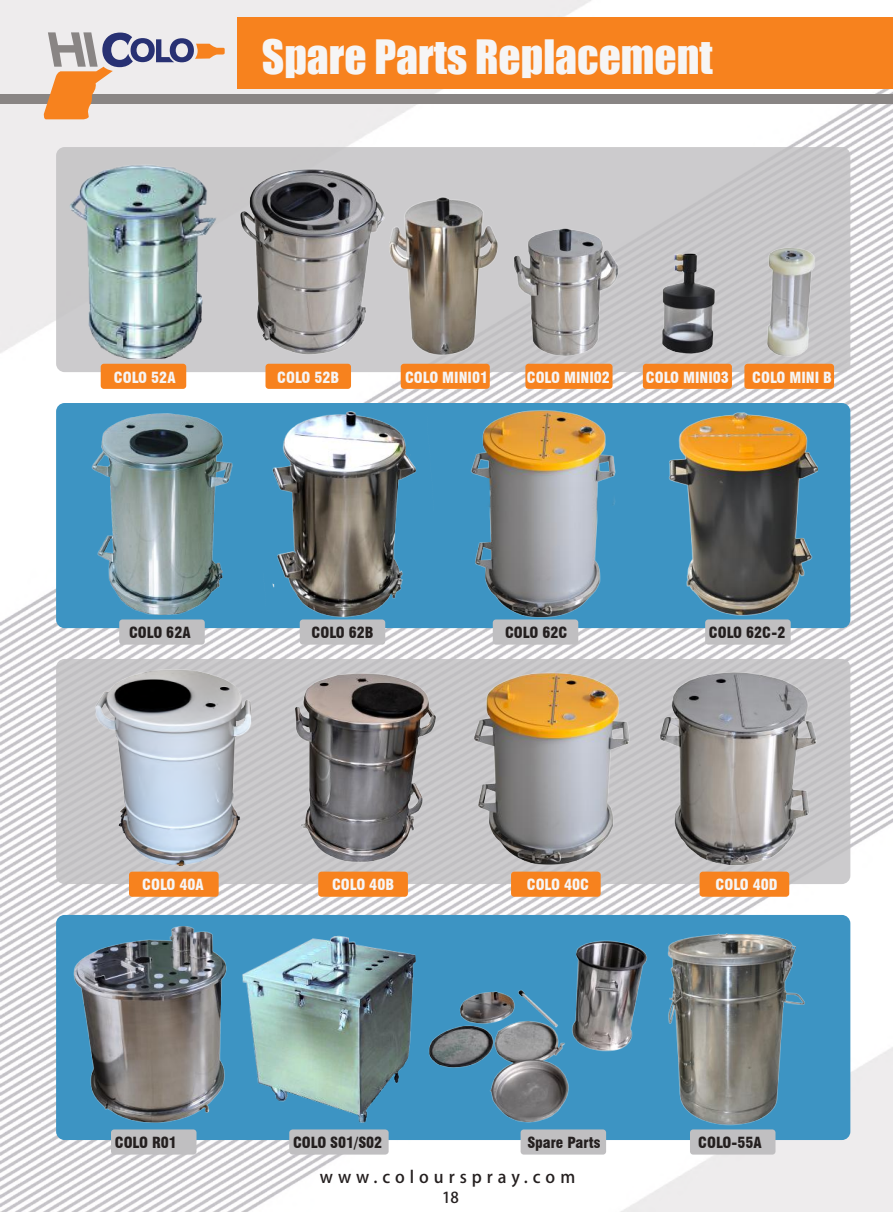
<style>
.page{position:relative;width:893px;height:1212px;background:#fff}
.page>*{position:absolute;margin:0;border:0;box-sizing:border-box;transform-origin:0 0}
.t1{font:43.5px "Impact";color:#f6f5f5}
.t2{font:16.5px "Helvetica Neue G Bpc EUC H";letter-spacing:.3em;color:#241f1f}
.t3{font:900 condensed 15px "Swiss 721 BT";color:#f6f5f5}
.t4{font:900 condensed 15px "Swiss 721 BT";color:#241f1f}
.t5{font:15px "Helvetica Neue G Bpc EUC H";color:#241f1f}
</style>
<div class="page">
<img style="left:0;top:0;width:893px;height:1212px">
<div style="left:0;top:95px;width:893px;height:9px;background:#898584"></div>
<div style="left:237px;top:17px;width:656px;height:72px;background:#f7821e"></div>
<svg style="left:43px;top:32px;width:182px;height:87px;background:#cdbab1"></svg>
<div style="left:56px;top:147px;width:794px;height:225px;background:#cccbcd;border-radius:9px"></div>
<div style="left:56px;top:403px;width:794px;height:225px;background:#3d94c3;border-radius:9px"></div>
<div style="left:56px;top:659px;width:794px;height:225px;background:#c9c7ca;border-radius:9px"></div>
<div style="left:56px;top:915px;width:794px;height:225px;background:#3d94c3;border-radius:9px"></div>
<div style="left:101px;top:364px;width:85px;height:25px;background:#f7821e;border-radius:3px"></div>
<img style="left:660px;top:672px;width:157px;height:201px">
<img style="left:508px;top:228px;width:114px;height:132px">
<img style="left:449px;top:940px;width:198px;height:183px">
<img style="left:249px;top:169px;width:134px;height:185px">
<img style="left:762px;top:246px;width:58px;height:114px">
<img style="left:474px;top:672px;width:155px;height:193px">
<img style="left:383px;top:197px;width:119px;height:163px">
<img style="left:73px;top:926px;width:154px;height:197px">
<img style="left:259px;top:392px;width:175px;height:238px">
<img style="left:668px;top:412px;width:149px;height:204px">
<img style="left:95px;top:669px;width:341px;height:204px">
<div style="left:705px;top:619px;width:86px;height:26px;background:#c0bfc1;border-radius:3px"></div>
<div style="left:690px;top:1129px;width:85px;height:25px;background:#c0bfc1;border-radius:3px"></div>
<div style="left:521px;top:1129px;width:85px;height:25px;background:#c0bfc1;border-radius:3px"></div>
<div style="left:289px;top:1129px;width:100px;height:25px;background:#c0bfc1;border-radius:3px"></div>
<div style="left:111px;top:1129px;width:85px;height:25px;background:#c0bfc1;border-radius:3px"></div>
<div style="left:300px;top:619px;width:85px;height:26px;background:#c0bfc1;border-radius:3px"></div>
<div style="left:493px;top:619px;width:85px;height:26px;background:#c0bfc1;border-radius:3px"></div>
<div style="left:119px;top:619px;width:86px;height:26px;background:#c0bfc1;border-radius:3px"></div>
<div style="left:265px;top:364px;width:86px;height:25px;background:#f7821e;border-radius:3px"></div>
<div style="left:401px;top:364px;width:89px;height:25px;background:#f7821e;border-radius:3px"></div>
<div style="left:525px;top:364px;width:87px;height:25px;background:#f7821e;border-radius:3px"></div>
<div style="left:643px;top:364px;width:89px;height:25px;background:#f7821e;border-radius:3px"></div>
<div style="left:744px;top:364px;width:90px;height:25px;background:#f7821e;border-radius:3px"></div>
<div style="left:700px;top:871px;width:89px;height:26px;background:#f7821e;border-radius:3px"></div>
<div style="left:511px;top:871px;width:90px;height:26px;background:#f7821e;border-radius:3px"></div>
<div style="left:318px;top:871px;width:90px;height:26px;background:#f7821e;border-radius:3px"></div>
<div style="left:129px;top:871px;width:90px;height:26px;background:#f7821e;border-radius:3px"></div>
<img style="left:71px;top:399px;width:182px;height:233px">
<img style="left:50px;top:113px;width:199px;height:263px">
<img style="left:239px;top:897px;width:210px;height:239px">
<img style="left:655px;top:193px;width:67px;height:167px">
<img style="left:470px;top:410px;width:146px;height:213px">
<img style="left:667px;top:933px;width:138px;height:200px">
<h1 class="t1" style="left:262px;top:23px;width:452px">Spare Parts Replacement</h1>
<p class="t3" style="left:114px;top:368px;width:63px">COLO 52A</p>
<p class="t3" style="left:277px;top:368px;width:64px">COLO 52B</p>
<p class="t3" style="left:405px;top:368px;width:85px">COLO MINI01</p>
<p class="t3" style="left:527px;top:368px;width:85px">COLO MINI02</p>
<p class="t3" style="left:646px;top:368px;width:85px">COLO MINI03</p>
<p class="t3" style="left:752px;top:368px;width:81px">COLO MINI B</p>
<p class="t4" style="left:129px;top:624px;width:63px">COLO 62A</p>
<p class="t4" style="left:311px;top:624px;width:64px">COLO 62B</p>
<p class="t4" style="left:505px;top:624px;width:64px">COLO 62C</p>
<p class="t4" style="left:709px;top:624px;width:78px">COLO 62C-2</p>
<p class="t3" style="left:142px;top:876px;width:63px">COLO 40A</p>
<p class="t3" style="left:332px;top:876px;width:64px">COLO 40B</p>
<p class="t3" style="left:527px;top:876px;width:64px">COLO 40C</p>
<p class="t3" style="left:716px;top:876px;width:64px">COLO 40D</p>
<p class="t4" style="left:115px;top:1134px;width:64px">COLO R01</p>
<p class="t4" style="left:293px;top:1134px;width:91px">COLO S01/S02</p>
<p class="t4" style="left:527px;top:1134px;width:75px">Spare Parts</p>
<p class="t4" style="left:698px;top:1134px;width:65px">COLO-55A</p>
<p class="t2" style="left:320px;top:1166px;width:257px">www.colourspray.com</p>
<p class="t5" style="left:442px;top:1188px;width:18px">18</p>
</div>
